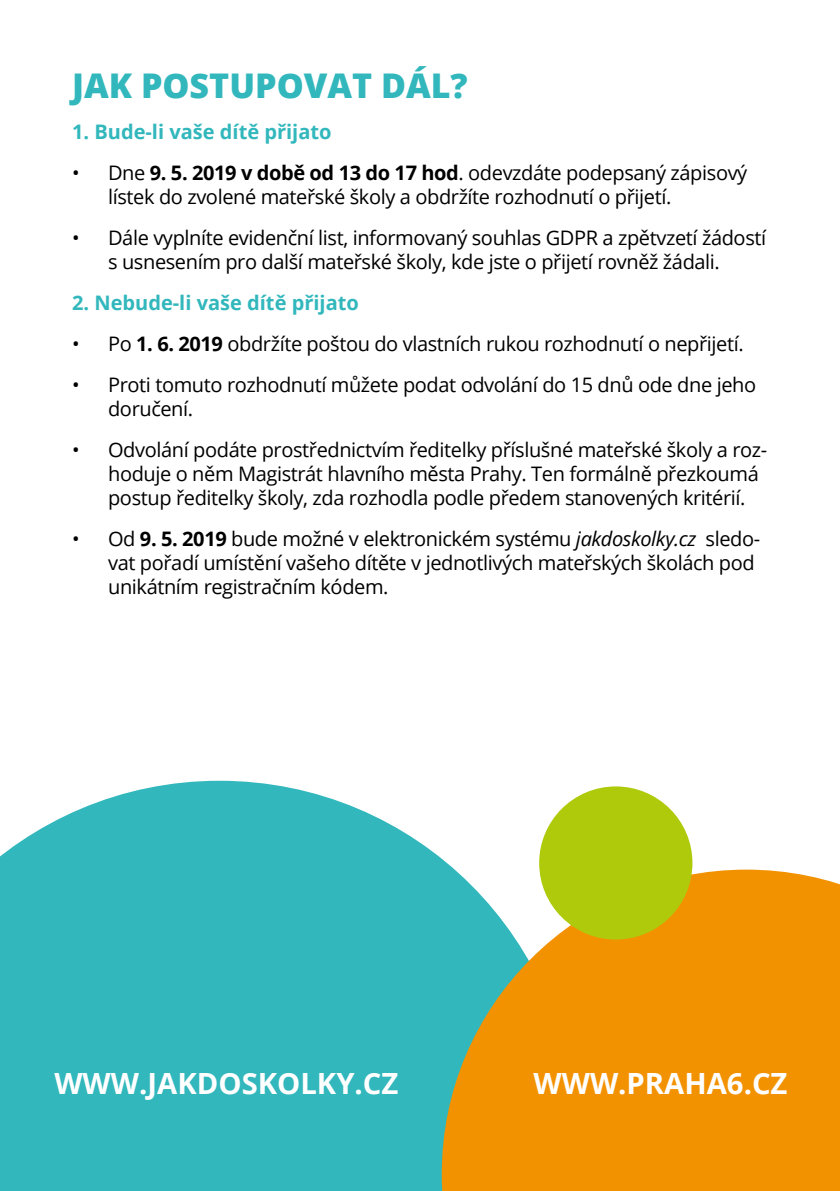
<style>
.page{position:relative;width:840px;height:1191px;background:#fff}
.page>*{position:absolute;margin:0;border:0;box-sizing:border-box;transform-origin:0 0}
.t1{font:800 34px "Open Sans";color:#31b7bc}
.t2{font:700 29.2px "Open Sans";color:#fff}
.t3{font:20px/24px "Open Sans";letter-spacing:-.02em;color:#000}
.t4{font:700 20px "Open Sans";color:#31b7bc}
.s1{font-weight:700}
.s2{font-style:italic}
</style>
<div class="page">
<svg style="left:0;top:780px;width:549px;height:411px;background:#47bec3"></svg>
<svg style="left:441px;top:869px;width:398px;height:322px;background:#e19a1c"></svg>
<div style="left:539px;top:786px;width:153px;height:153px;background:#afca0b;border-radius:50%"></div>
<h1 class="t1" style="left:72px;top:60px;width:397px">JAK POSTUPOVAT DÁL?</h1>
<p class="t4" style="left:72px;top:118px;width:261px">1. Bude-li vaše dítě přijato</p>
<p class="t3" style="left:108px;top:160px;width:640px;text-indent:-36px">• Dne <span class="s1">9. 5. 2019 v době od 13 do 17 hod</span>. odevzdáte podepsaný zápisový lístek do zvolené mateřské školy a obdržíte rozhodnutí o přijetí.</p>
<p class="t3" style="left:72px;top:225px;width:695px;text-align:center">• Dále vyplníte evidenční list, informovaný souhlas GDPR a zpětvzetí žádostí s usnesením pro další mateřské školy, kde jste o přijetí rovněž žádali.</p>
<p class="t4" style="left:72px;top:289px;width:288px">2. Nebude-li vaše dítě přijato</p>
<p class="t3" style="left:72px;top:331px;width:672px">• Po <span class="s1">1. 6. 2019</span> obdržíte poštou do vlastních rukou rozhodnutí o nepřijetí.</p>
<p class="t3" style="left:108px;top:372px;width:649px;text-indent:-36px">• Proti tomuto rozhodnutí můžete podat odvolání do 15 dnů ode dne jeho doručení.</p>
<p class="t3" style="left:108px;top:437px;width:660px;text-indent:-36px">• Odvolání podáte prostřednictvím ředitelky příslušné mateřské školy a roz&shy;hoduje o něm Magistrát hlavního města Prahy. Ten formálně přezkoumá postup ředitelky školy, zda rozhodla podle předem stanovených kritérií.</p>
<p class="t3" style="left:108px;top:526px;width:653px;text-indent:-36px">• Od <span class="s1">9. 5. 2019</span> bude možné v elektronickém systému <span class="s2">jakdoskolky.cz</span> sledo&shy;vat pořadí umístění vašeho dítěte v jednotlivých mateřských školách pod unikátním registračním kódem.</p>
<h2 class="t2" style="left:54px;top:1063px;width:345px">WWW.JAKDOSKOLKY.CZ</h2>
<h2 class="t2" style="left:533px;top:1063px;width:255px">WWW.PRAHA6.CZ</h2>
</div>
